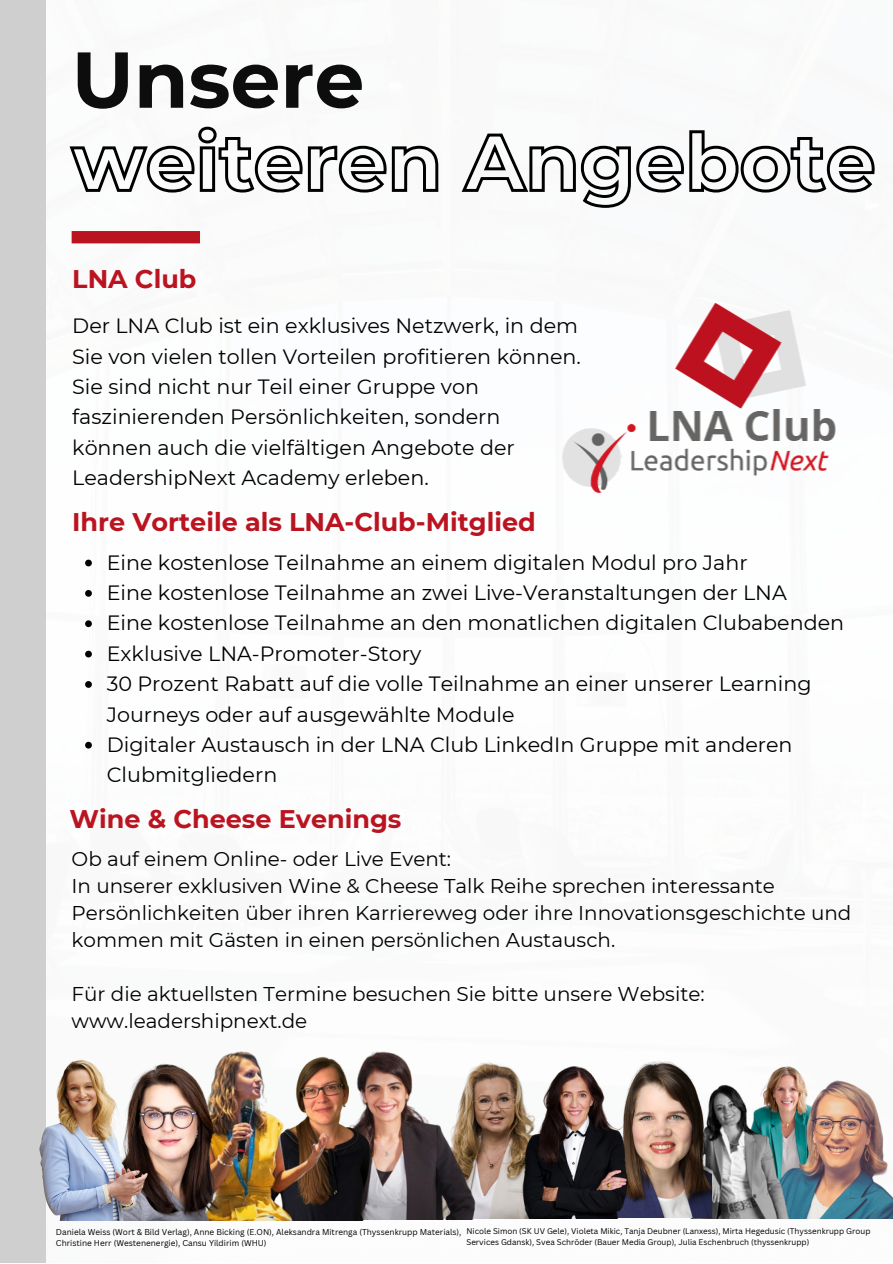
<style>
.page{position:relative;width:893px;height:1264px;background:#fff}
.page>*{position:absolute;margin:0;border:0;box-sizing:border-box;transform-origin:0 0}
.t1{font:700 79.05px "Montserrat";color:#0e0d0d}
.t2{font:700 25.5px "Montserrat";color:#ba1421}
.t3{font:20.7px/30.3px "Montserrat";color:#000}
.t4{font:19.95px/27px "Montserrat";color:#000}
.t5{font:8.25px "Canva Sans";color:#000}
.t6{font:7.95px/11.1px "Canva Sans";color:#000}
</style>
<div class="page">
<div style="left:0;top:0;width:45px;height:1262px;background:#d0cfd0"></div>
<div style="left:72px;top:231px;width:128px;height:12px;background:#ba1421"></div>
<img style="left:562px;top:303px;width:274px;height:190px">
<svg style="left:69px;top:126px;width:806px;height:82px"></svg>
<img style="left:817px;top:1080px;width:75px;height:138px">
<img style="left:668px;top:1070px;width:149px;height:148px">
<img style="left:632px;top:1061px;width:79px;height:156px">
<img style="left:477px;top:1062px;width:38px;height:156px">
<img style="left:397px;top:1054px;width:80px;height:165px">
<img style="left:339px;top:1051px;width:58px;height:169px">
<img style="left:220px;top:1051px;width:119px;height:169px">
<img style="left:174px;top:1060px;width:48px;height:160px">
<img style="left:39px;top:1049px;width:135px;height:171px">
<img style="left:515px;top:1066px;width:117px;height:152px">
<svg style="left:85px;top:559px;width:7px;height:7px"></svg>
<svg style="left:85px;top:590px;width:7px;height:6px"></svg>
<svg style="left:85px;top:620px;width:7px;height:7px"></svg>
<svg style="left:85px;top:650px;width:7px;height:7px"></svg>
<svg style="left:85px;top:681px;width:7px;height:6px"></svg>
<svg style="left:85px;top:741px;width:7px;height:7px"></svg>
<p class="t1" style="left:72px;top:31px;width:294px">Unsere</p>
<p class="t2" style="left:72px;top:263px;width:126px">LNA Club</p>
<p class="t3" style="left:72px;top:311px;width:510px">Der LNA Club ist ein exklusives Netzwerk, in dem Sie von vielen tollen Vorteilen profitieren können.<br>Sie sind nicht nur Teil einer Gruppe von faszinierenden Persönlichkeiten, sondern</p>
<p class="t3" style="left:72px;top:432px;width:444px">können auch die vielfältigen Angebote der<br>LeadershipNext Academy erleben.</p>
<p class="t2" style="left:72px;top:506px;width:465px">Ihre Vorteile als LNA-Club-Mitglied</p>
<p class="t3" style="left:107px;top:547px;width:642px">Eine kostenlose Teilnahme an einem digitalen Modul pro Jahr</p>
<p class="t3" style="left:107px;top:577px;width:681px">Eine kostenlose Teilnahme an zwei Live-Veranstaltungen der LNA</p>
<p class="t3" style="left:107px;top:608px;width:738px">Eine kostenlose Teilnahme an den monatlichen digitalen Clubabenden</p>
<p class="t3" style="left:107px;top:638px;width:316px">Exklusive LNA-Promoter-Story</p>
<p class="t3" style="left:107px;top:668px;width:706px">30 Prozent Rabatt auf die volle Teilnahme an einer unserer Learning<br>Journeys oder auf ausgewählte Module</p>
<p class="t3" style="left:107px;top:729px;width:687px">Digitaler Austausch in der LNA Club LinkedIn Gruppe mit anderen<br>Clubmitgliedern</p>
<p class="t2" style="left:69px;top:803px;width:333px">Wine &amp; Cheese Evenings</p>
<p class="t4" style="left:72px;top:845px;width:381px">Ob auf einem Online- oder Live Event:</p>
<p class="t4" style="left:72px;top:872px;width:781px">In unserer exklusiven Wine &amp; Cheese Talk Reihe sprechen interessante<br>Persönlichkeiten über ihren Karriereweg oder ihre Innovationsgeschichte und kommen mit Gästen in einen persönlichen Austausch.</p>
<p class="t4" style="left:72px;top:980px;width:634px">Für die aktuellsten Termine besuchen Sie bitte unsere Website:</p>
<p class="t4" style="left:72px;top:1006px;width:237px">www.leadershipnext.de</p>
<p class="t6" style="left:466px;top:1225px;width:405px">Nicole Simon (SK UV Gele), Violeta Mikic, Tanja Deubner (Lanxess), Mirta Hegedusic (Thyssenkrupp Group<br>Services Gdansk), Svea Schröder (Bauer Media Group), Julia Eschenbruch (thyssenkrupp)</p>
<p class="t5" style="left:56px;top:1225px;width:407px">Daniela Weiss (Wort &amp; Bild Verlag), Anne Bicking (E.ON), Aleksandra Mitrenga (Thyssenkrupp Materials),</p>
<p class="t5" style="left:56px;top:1236px;width:212px">Christine Herr (Westenenergie), Cansu Yildirim (WHU)</p>
</div>
